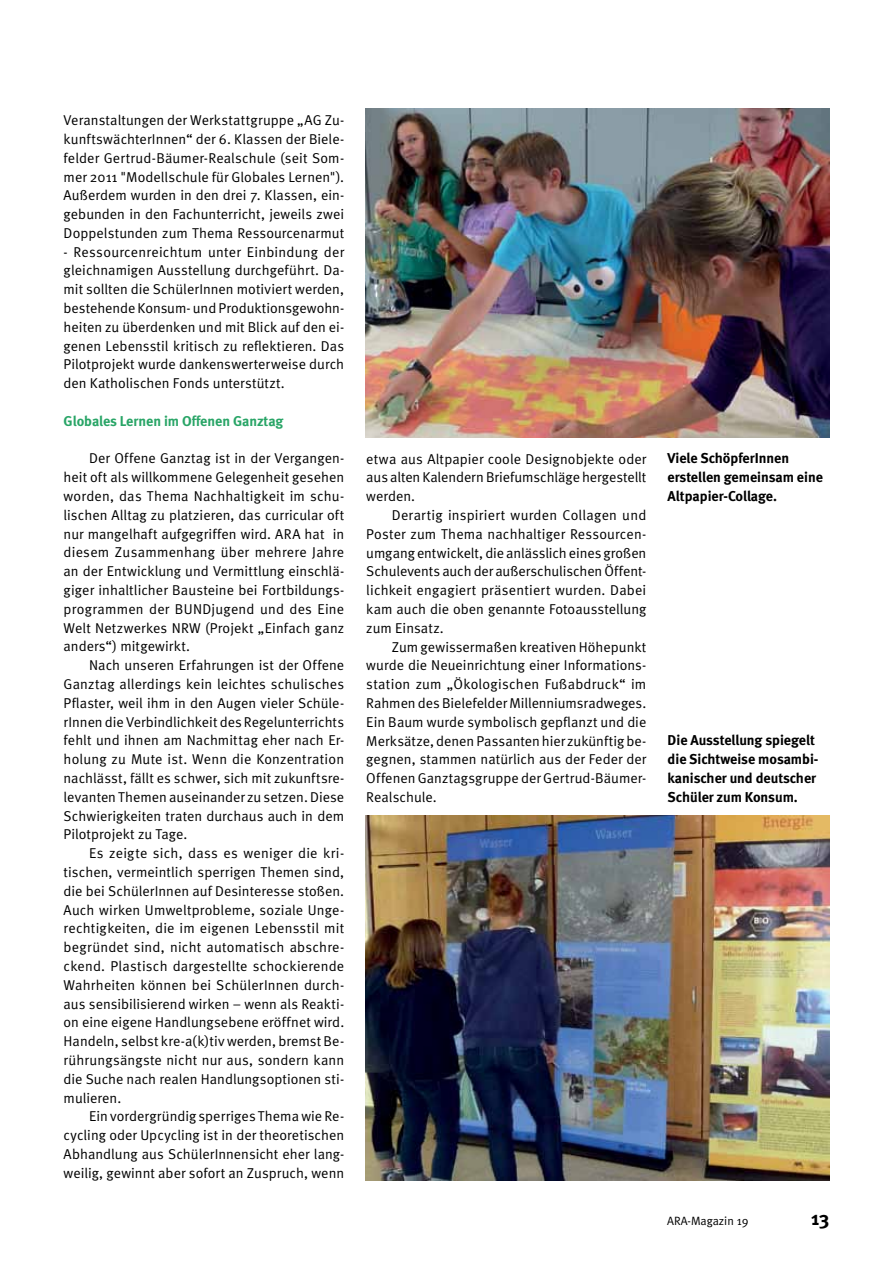
<style>
.page{position:relative;width:893px;height:1263px;background:#fff}
.page>*{position:absolute;margin:0;border:0;box-sizing:border-box;transform-origin:0 0}
.t1{font:700 19.5px "Meta";color:#000}
.t2{font:14.25px/18.8px "Meta Normal";letter-spacing:.005em;color:#000;text-align:justify}
.t3{font:700 14.25px/18.8px "Meta";color:#000}
.t4{font:700 14.25px "Meta";color:#29a567}
.t5{font:12px "Meta Normal";color:#000}
</style>
<div class="page">
<img style="left:366px;top:108px;width:463px;height:330px">
<img style="left:366px;top:816px;width:463px;height:364px">
<p class="t2" style="left:64px;top:111px;width:282px">Veranstaltungen der Werkstattgruppe „AG Zu&shy;kunftswächterInnen“ der 6. Klassen der Biele&shy;felder Gertrud-Bäumer-Realschule (seit Som&shy;mer 2011 "Modellschule für Globales Lernen").<br>Außerdem wurden in den drei 7. Klassen, ein&shy;gebunden in den Fachunterricht, jeweils zwei Doppelstunden zum Thema Ressourcenarmut</p>
<p class="t2" style="left:64px;top:242px;width:282px">- Ressourcenreichtum unter Einbindung der gleichnamigen Ausstellung durchgeführt. Da&shy;mit sollten die SchülerInnen motiviert werden, bestehende Konsum- und Produktionsgewohn&shy;heiten zu überdenken und mit Blick auf den ei&shy;genen Lebensstil kritisch zu reflektieren. Das Pilotprojekt wurde dankenswerterweise durch den Katholischen Fonds unterstützt.</p>
<p class="t4" style="left:64px;top:412px;width:221px">Globales Lernen im Offenen Ganztag</p>
<p class="t2" style="left:64px;top:449px;width:282px;text-indent:26px">Der Offene Ganztag ist in der Vergangen&shy;heit oft als willkommene Gelegenheit gesehen worden, das Thema Nachhaltigkeit im schu&shy;lischen Alltag zu platzieren, das curricular oft nur mangelhaft aufgegriffen wird. ARA hat in diesem Zusammenhang über mehrere Jahre an der Entwicklung und Vermittlung einschlä&shy;giger inhaltlicher Bausteine bei Fortbildungs&shy;programmen der BUNDjugend und des Eine Welt Netzwerkes NRW (Projekt „Einfach ganz anders“) mitgewirkt.</p>
<p class="t2" style="left:64px;top:656px;width:282px;text-indent:26px">Nach unseren Erfahrungen ist der Offene Ganztag allerdings kein leichtes schulisches Pflaster, weil ihm in den Augen vieler Schüle&shy;rInnen die Verbindlichkeit des Regelunterrichts fehlt und ihnen am Nachmittag eher nach Er&shy;holung zu Mute ist. Wenn die Konzentration nachlässt, fällt es schwer, sich mit zukunftsre&shy;levanten Themen auseinander zu setzen. Diese Schwierigkeiten traten durchaus auch in dem Pilotprojekt zu Tage.</p>
<p class="t2" style="left:64px;top:844px;width:282px;text-indent:26px">Es zeigte sich, dass es weniger die kri&shy;tischen, vermeintlich sperrigen Themen sind, die bei SchülerInnen auf Desinteresse stoßen.<br>Auch wirken Umweltprobleme, soziale Unge&shy;rechtigkeiten, die im eigenen Lebensstil mit begründet sind, nicht automatisch abschre&shy;ckend. Plastisch dargestellte schockierende Wahrheiten können bei SchülerInnen durch&shy;aus sensibilisierend wirken – wenn als Reakti&shy;on eine eigene Handlungsebene eröffnet wird.<br>Handeln, selbst kre-a(k)tiv werden, bremst Be&shy;rührungsängste nicht nur aus, sondern kann die Suche nach realen Handlungsoptionen sti&shy;mulieren.</p>
<p class="t2" style="left:64px;top:1107px;width:282px;text-indent:26px">Ein vordergründig sperriges Thema wie Re&shy;cycling oder Upcycling ist in der theoretischen Abhandlung aus SchülerInnensicht eher lang&shy;weilig, gewinnt aber sofort an Zuspruch, wenn</p>
<p class="t2" style="left:366px;top:449px;width:282px">etwa aus Altpapier coole Designobjekte oder aus alten Kalendern Briefumschläge hergestellt werden.</p>
<p class="t2" style="left:366px;top:505px;width:282px;text-indent:26px">Derartig inspiriert wurden Collagen und Poster zum Thema nachhaltiger Ressourcen&shy;umgang entwickelt, die anlässlich eines großen Schulevents auch der außerschulischen Öffent&shy;lichkeit engagiert präsentiert wurden. Dabei kam auch die oben genannte Fotoausstellung zum Einsatz.</p>
<p class="t2" style="left:366px;top:637px;width:282px;text-indent:26px">Zum gewissermaßen kreativen Höhepunkt wurde die Neueinrichtung einer Informations&shy;station zum „Ökologischen Fußabdruck“ im Rahmen des Bielefelder Millenniumsradweges.<br>Ein Baum wurde symbolisch gepflanzt und die Merksätze, denen Passanten hier zukünftig be&shy;gegnen, stammen natürlich aus der Feder der Offenen Ganztagsgruppe der Gertrud-Bäumer-Realschule.</p>
<p class="t3" style="left:668px;top:449px;width:157px">Viele SchöpferInnen erstellen gemeinsam eine<br>Altpapier-Collage.</p>
<p class="t3" style="left:668px;top:731px;width:152px">Die Ausstellung spiegelt die Sichtweise mosambi&shy;kanischer und deutscher<br>Schüler zum Konsum.</p>
<p class="t5" style="left:667px;top:1213px;width:83px">ARA-Magazin 19</p>
<h1 class="t1" style="left:811px;top:1207px;width:20px">13</h1>
</div>
